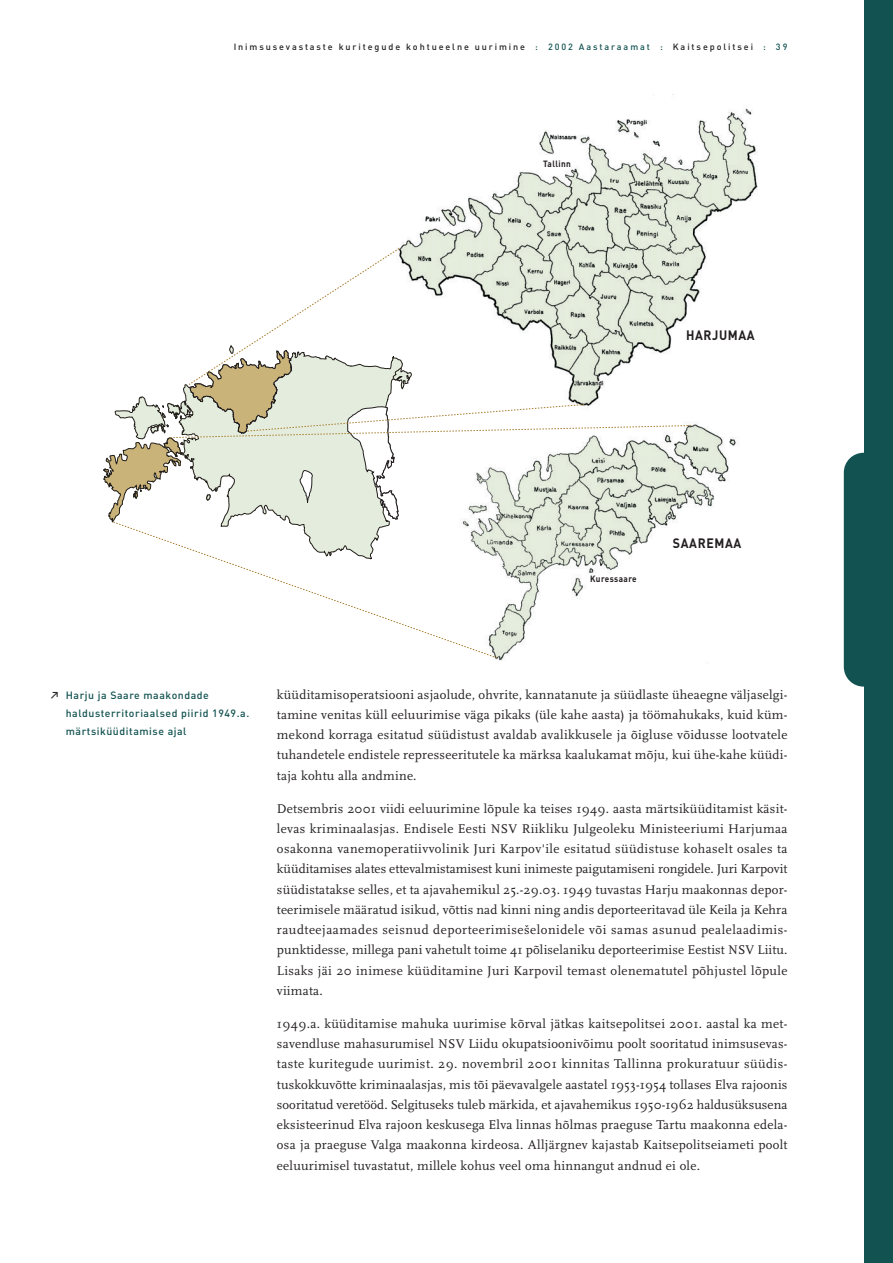
<style>
.page{position:relative;width:893px;height:1263px;background:#fff}
.page>*{position:absolute;margin:0;border:0;box-sizing:border-box;transform-origin:0 0}
.t1{font:700 13.5px "DIN";letter-spacing:.05em;color:#231f20;scale:.91 1}
.t2{font:13.2px/20.2px "Scala";letter-spacing:.02em;color:#231f20;text-align:justify}
.t3{font:500 10.5px/18px "DIN";letter-spacing:.055em;color:#125250}
.t4{font:500 9px "DIN";letter-spacing:.215em;color:#231f20}
.t5{font:700 9px "DIN";letter-spacing:.05em;color:#231f20;scale:.91 1}
.s1{color:#125250}
.s2{font-family:"Info Text Medium Caps";font-weight:400;color:#231f20}
.s3{font-family:"Scala Roofs"}
</style>
<div class="page">
<img style="left:401px;top:108px;width:357px;height:195px">
<svg style="left:103px;top:455px;width:9px;height:67px"></svg>
<img style="left:496px;top:424px;width:241px;height:237px">
<svg style="left:112px;top:247px;width:579px;height:412px"></svg>
<div style="left:864px;top:0;width:28px;height:1263px;background:#125250"></div>
<div style="left:843px;top:453px;width:43px;height:234px;background:#125250;border-radius:20px"></div>
<p class="t4" style="left:234px;top:43px;width:555px">Inimsusevastaste kuritegude kohtueelne uurimine <span class="s1">: 2002 Aastaraamat :</span> Kaitsepolitsei <span class="s1">: 39</span></p>
<p class="t5" style="left:543px;top:161px;width:32px">Tallinn</p>
<p class="t1" style="left:686px;top:330px;width:77px">HARJUMAA</p>
<p class="t5" style="left:590px;top:576px;width:53px">Kuressaare</p>
<p class="t1" style="left:673px;top:538px;width:77px">SAAREMAA</p>
<p class="t3" style="left:66px;top:687px;width:185px;text-indent:-15px"><span class="s2">∑</span> Harju ja Saare maakondade haldusterritoriaalsed piirid 1949.a. märtsiküüditamise ajal</p>
<p class="t2" style="left:277px;top:685px;width:512px">küüditamisoperatsiooni asjaolude, ohvrite, kannatanute ja süüdlaste üheaegne väljaselgi&shy;tamine venitas küll eeluurimise väga pikaks (üle kahe aasta) ja töömahukaks, kuid küm&shy;mekond korraga esitatud süüdistust avaldab avalikkusele ja õigluse võidusse lootvatele tuhandetele endistele represseeritutele ka märksa kaalukamat mõju, kui ühe-kahe küüdi&shy;taja kohtu alla andmine.</p>
<p class="t2" style="left:277px;top:799px;width:512px">Detsembris 2001 viidi eeluurimine lõpule ka teises 1949. aasta märtsiküüditamist käsit&shy;levas kriminaalasjas. Endisele Eesti NSV Riikliku Julgeoleku Ministeeriumi Harjumaa osakonna vanemoperatiivvolinik Juri Karpov'ile esitatud süüdistuse kohaselt osales ta küüditamises alates ettevalmistamisest kuni inimeste paigutamiseni rongidele. Juri Karpovit süüdistatakse selles, et ta ajavahemikul 25.-29.03. 1949 tuvastas Harju maakonnas depor&shy;teerimisele määratud isikud, võttis nad kinni ning andis deporteeritavad üle Keila ja Kehra raudteejaamades seisnud deporteerimise<span class="s3">s</span>elonidele või samas asunud pealelaadimis&shy;punktidesse, millega pani vahetult toime 41 põliselaniku deporteerimise Eestist NSV Liitu.<br>Lisaks jäi 20 inimese küüditamine Juri Karpovil temast olenematutel põhjustel lõpule viimata.</p>
<p class="t2" style="left:277px;top:1014px;width:512px">1949.a. küüditamise mahuka uurimise kõrval jätkas kaitsepolitsei 2001. aastal ka met&shy;savendluse mahasurumisel NSV Liidu okupatsioonivõimu poolt sooritatud inimsusevas&shy;taste kuritegude uurimist. 29. novembril 2001 kinnitas Tallinna prokuratuur süüdis&shy;tuskokkuvõtte kriminaalasjas, mis tõi päevavalgele aastatel 1953-1954 tollases Elva rajoonis sooritatud veretööd. Selgituseks tuleb märkida, et ajavahemikus 1950-1962 haldusüksusena eksisteerinud Elva rajoon keskusega Elva linnas hõlmas praeguse Tartu maakonna edela&shy;osa ja praeguse Valga maakonna kirdeosa. Alljärgnev kajastab Kaitsepolitseiameti poolt eeluurimisel tuvastatut, millele kohus veel oma hinnangut andnud ei ole.</p>
</div>
